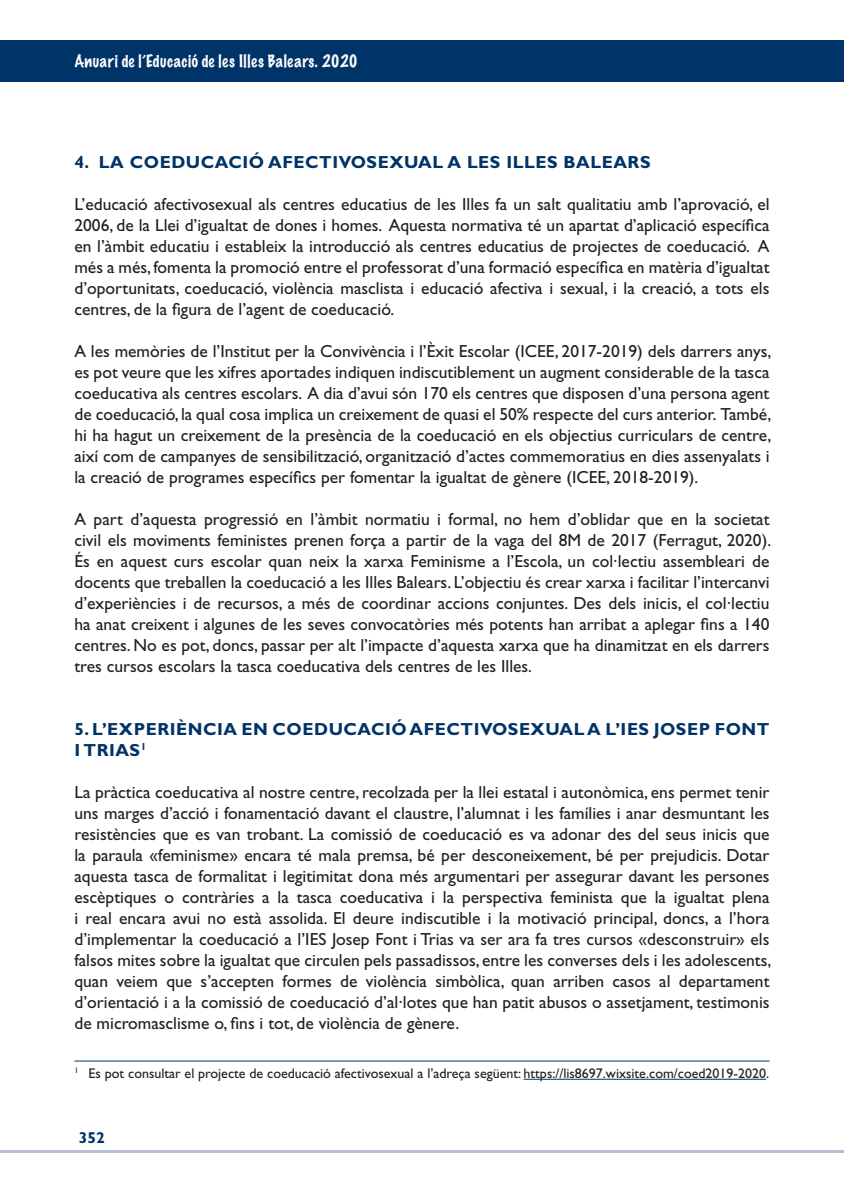
<style>
.page{position:relative;width:844px;height:1191px;background:#fff}
.page>*{position:absolute;margin:0;border:0;box-sizing:border-box;transform-origin:0 0}
.t1{font:17.5px/21px "Gill Sans Std";color:#231f20;text-align:justify}
.t2{font:700 17.5px/21px "Gill Sans Std";letter-spacing:.03em;color:#003367}
.t3{font:100 15.75px "Marker Felt";letter-spacing:.025em;color:#fff}
.t4{font:700 15.75px "Gill Sans Std";color:#003367}
.t5{font:14px "Gill Sans Std";color:#231f20}
</style>
<div class="page">
<div style="left:0;top:40px;width:843px;height:42px;background:#003367"></div>
<hr style="left:0;top:1150px;width:843px;height:2px;background:#b4bed5">
<hr style="left:74px;top:1060px;width:695px;height:1px;background:#003367">
<hr style="left:523px;top:1078px;width:243px;height:1px;background:#003367">
<p class="t3" style="left:74px;top:49px;width:285px">Anuari de l’Educació de les Illes Balears. 2020</p>
<p class="t2" style="left:74px;top:152px;width:577px">4. LA COEDUCACIÓ AFECTIVOSEXUAL A LES ILLES BALEARS</p>
<p class="t1" style="left:74px;top:194px;width:696px">L’educació afectivosexual als centres educatius de les Illes fa un salt qualitatiu amb l’aprovació, el 2006, de la Llei d’igualtat de dones i homes. Aquesta normativa té un apartat d’aplicació específica en l’àmbit educatiu i estableix la introducció als centres educatius de projectes de coeducació. A més a més, fomenta la promoció entre el professorat d’una formació específica en matèria d’igualtat d’oportunitats, coeducació, violència masclista i educació afectiva i sexual, i la creació, a tots els centres, de la figura de l’agent de coeducació.</p>
<p class="t1" style="left:74px;top:341px;width:698px">A les memòries de l’Institut per la Convivència i l’Èxit Escolar (ICEE, 2017-2019) dels darrers anys, es pot veure que les xifres aportades indiquen indiscutiblement un augment considerable de la tasca coeducativa als centres escolars. A dia d’avui són 170 els centres que disposen d’una persona agent de coeducació, la qual cosa implica un creixement de quasi el 50% respecte del curs anterior. També, hi ha hagut un creixement de la presència de la coeducació en els objectius curriculars de centre, així com de campanyes de sensibilització, organització d’actes commemoratius en dies assenyalats i la creació de programes específics per fomentar la igualtat de gènere (ICEE, 2018-2019).</p>
<p class="t1" style="left:74px;top:509px;width:698px">A part d’aquesta progressió en l’àmbit normatiu i formal, no hem d’oblidar que en la societat civil els moviments feministes prenen força a partir de la vaga del 8M de 2017 (Ferragut, 2020).<br>És en aquest curs escolar quan neix la xarxa Feminisme a l’Escola, un col·lectiu assembleari de docents que treballen la coeducació a les Illes Balears. L’objectiu és crear xarxa i facilitar l’intercanvi d’experiències i de recursos, a més de coordinar accions conjuntes. Des dels inicis, el col·lectiu ha anat creixent i algunes de les seves convocatòries més potents han arribat a aplegar fins a 140 centres. No es pot, doncs, passar per alt l’impacte d’aquesta xarxa que ha dinamitzat en els darrers tres cursos escolars la tasca coeducativa dels centres de les Illes.</p>
<p class="t2" style="left:74px;top:719px;width:696px">5. L’EXPERIÈNCIA EN COEDUCACIÓ AFECTIVOSEXUAL A L’IES JOSEP FONT<br>I TRIAS<sup>1</sup></p>
<p class="t1" style="left:74px;top:782px;width:698px">La pràctica coeducativa al nostre centre, recolzada per la llei estatal i autonòmica, ens permet tenir uns marges d’acció i fonamentació davant el claustre, l’alumnat i les famílies i anar desmuntant les resistències que es van trobant. La comissió de coeducació es va adonar des del seus inicis que la paraula «feminisme» encara té mala premsa, bé per desconeixement, bé per prejudicis. Dotar aquesta tasca de formalitat i legitimitat dona més argumentari per assegurar davant les persones escèptiques o contràries a la tasca coeducativa i la perspectiva feminista que la igualtat plena i real encara avui no està assolida. El deure indiscutible i la motivació principal, doncs, a l’hora d’implementar la coeducació a l’IES Josep Font i Trias va ser ara fa tres cursos «desconstruir» els falsos mites sobre la igualtat que circulen pels passadissos, entre les converses dels i les adolescents, quan veiem que s’accepten formes de violència simbòlica, quan arriben casos al departament d’orientació i a la comissió de coeducació d’al·lotes que han patit abusos o assetjament, testimonis de micromasclisme o, fins i tot, de violència de gènere.</p>
<p class="t5" style="left:74px;top:1065px;width:696px"><sup>1</sup> Es pot consultar el projecte de coeducació afectivosexual a l’adreça següent: https://lis8697.wixsite.com/coed2019-2020.</p>
<p class="t4" style="left:79px;top:1128px;width:28px">352</p>
</div>
